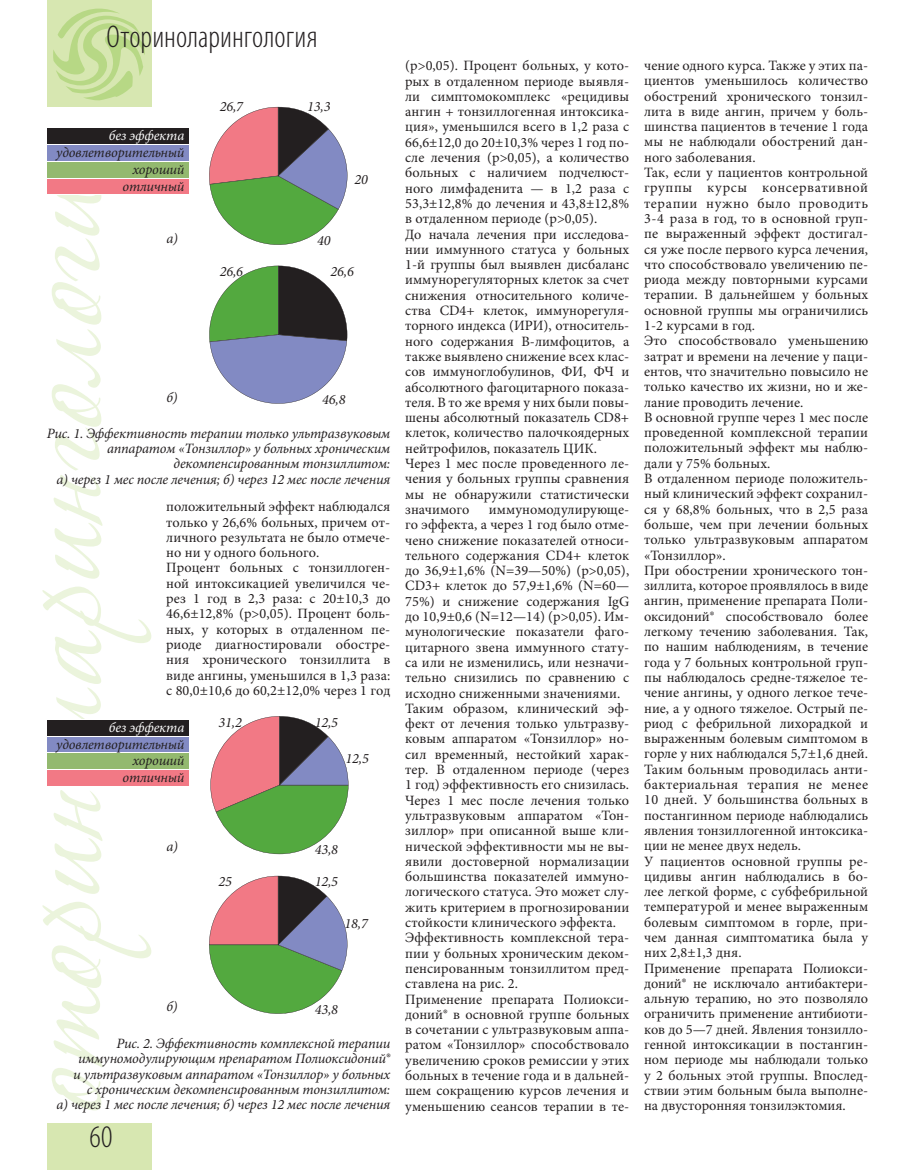
<style>
.page{position:relative;width:915px;height:1170px;background:#fff}
.page>*{position:absolute;margin:0;border:0;box-sizing:border-box;transform-origin:0 0}
.t1{font:300 condensed 31.5px "Myriad Pro";color:#231f20}
.t2{font:14.25px/15.3px "Minion Pro";letter-spacing:.005em;color:#231f20}
.t3{font:italic 14.25px/15.3px "Minion Pro";letter-spacing:-.01em;color:#231f20;text-align:right}
.t4{font:italic 14.25px "Minion Pro";letter-spacing:-.01em;color:#fff}
</style>
<div class="page">
<div style="left:47px;top:1123px;width:104px;height:46px;background:#d7e7b1"></div>
<div style="left:47px;top:0;width:104px;height:106px;background:#d7e7b1"></div>
<svg style="left:53px;top:9px;width:92px;height:91px"></svg>
<svg style="left:42px;top:902px;width:109px;height:208px"></svg>
<svg style="left:42px;top:586px;width:109px;height:307px"></svg>
<svg style="left:52px;top:196px;width:50px;height:382px"></svg>
<svg style="left:209px;top:107px;width:139px;height:138px"></svg>
<svg style="left:209px;top:266px;width:138px;height:138px"></svg>
<svg style="left:210px;top:716px;width:138px;height:138px"></svg>
<svg style="left:209px;top:875px;width:139px;height:139px"></svg>
<div style="left:47px;top:719px;width:142px;height:17px;background:#231f20"></div>
<div style="left:47px;top:736px;width:142px;height:16px;background:#828ac3"></div>
<div style="left:47px;top:752px;width:142px;height:17px;background:#93b96f"></div>
<div style="left:47px;top:769px;width:142px;height:17px;background:#f27985"></div>
<hr style="left:47px;top:719px;width:142px;height:1px;background:#fff">
<hr style="left:47px;top:735px;width:142px;height:1px;background:#fff">
<hr style="left:47px;top:752px;width:142px;height:1px;background:#fff">
<hr style="left:47px;top:769px;width:142px;height:1px;background:#fff">
<hr style="left:47px;top:786px;width:142px;height:1px;background:#fff">
<div style="left:47px;top:128px;width:142px;height:16px;background:#231f20"></div>
<div style="left:47px;top:144px;width:142px;height:17px;background:#828ac3"></div>
<div style="left:47px;top:161px;width:142px;height:17px;background:#93b96f"></div>
<div style="left:47px;top:178px;width:142px;height:17px;background:#f27985"></div>
<hr style="left:47px;top:128px;width:142px;height:1px;background:#fff">
<hr style="left:47px;top:144px;width:142px;height:1px;background:#fff">
<hr style="left:47px;top:161px;width:142px;height:1px;background:#fff">
<hr style="left:47px;top:178px;width:142px;height:1px;background:#fff">
<h1 class="t1" style="left:106px;top:18px;width:212px">Оториноларингология</h1>
<p class="t4" style="left:109px;top:126px;width:77px">без эффекта</p>
<p class="t3" style="left:56px;top:144px;width:130px;line-height:16.8px">удовлетворительный хороший<br>отличный</p>
<p class="t3" style="left:166px;top:230px;width:13px">а)</p>
<p class="t3" style="left:220px;top:98px;width:25px">26,7</p>
<p class="t3" style="left:307px;top:98px;width:25px">13,3</p>
<p class="t3" style="left:317px;top:233px;width:15px">40</p>
<p class="t3" style="left:354px;top:171px;width:15px">20</p>
<p class="t3" style="left:220px;top:264px;width:25px">26,6</p>
<p class="t3" style="left:330px;top:264px;width:25px">26,6</p>
<p class="t3" style="left:166px;top:390px;width:13px">б)</p>
<p class="t3" style="left:322px;top:391px;width:25px">46,8</p>
<p class="t3" style="left:47px;top:425px;width:345px">Рис. 1. Эффективность терапии только ультразвуковым аппаратом «Тонзиллор» у больных хроническим декомпенсированным тонзиллитом:<br>а) через 1 мес после лечения; б) через 12 мес после лечения</p>
<p class="t2" style="left:166px;top:499px;width:225px">положительный эффект наблюдался только у 26,6% больных, причем от&shy;личного результата не было отмече&shy;но ни у одного больного.<br>Процент больных с тонзиллоген&shy;ной интоксикацией увеличился че&shy;рез 1 год в 2,3 раза: с 20±10,3 до<br>46,6±12,8% (р&gt;0,05). Процент боль&shy;ных, у которых в отдаленном пе&shy;риоде диагностировали обостре&shy;ния хронического тонзиллита в виде ангины, уменьшился в 1,3 раза: с 80,0±10,6 до 60,2±12,0% через 1 год</p>
<p class="t4" style="left:109px;top:717px;width:77px">без эффекта</p>
<p class="t3" style="left:56px;top:735px;width:130px;line-height:16.8px">удовлетворительный хороший<br>отличный</p>
<p class="t3" style="left:218px;top:714px;width:25px">31,2</p>
<p class="t3" style="left:314px;top:714px;width:25px">12,5</p>
<p class="t3" style="left:345px;top:750px;width:25px">12,5</p>
<p class="t3" style="left:166px;top:838px;width:13px">а)</p>
<p class="t3" style="left:314px;top:841px;width:25px">43,8</p>
<p class="t3" style="left:218px;top:873px;width:15px">25</p>
<p class="t3" style="left:314px;top:873px;width:25px">12,5</p>
<p class="t3" style="left:344px;top:916px;width:25px">18,7</p>
<p class="t3" style="left:166px;top:998px;width:13px">б)</p>
<p class="t3" style="left:314px;top:1001px;width:25px">43,8</p>
<p class="t3" style="left:56px;top:1035px;width:335px">Рис. 2. Эффективность комплексной терапии иммуномодулирующим препаратом Полиоксидоний®<br>и ультразвуковым аппаратом «Тонзиллор» у больных<br>с хроническим декомпенсированным тонзиллитом:<br>а) через 1 мес после лечения; б) через 12 мес после лечения</p>
<h1 class="t1" style="left:89px;top:1117px;width:25px">60</h1>
<p class="t2" style="left:405px;top:58px;width:225px">(р&gt;0,05). Процент больных, у кото&shy;рых в отдаленном периоде выявля&shy;ли симптомокомплекс «рецидивы ангин + тонзиллогенная интоксика&shy;ция», уменьшился всего в 1,2 раза с<br>66,6±12,0 до 20±10,3% через 1 год по&shy;сле лечения (р&gt;0,05), а количество больных с наличием подчелюст&shy;ного лимфаденита — в 1,2 раза с<br>53,3±12,8% до лечения и 43,8±12,8% в отдаленном периоде (р&gt;0,05).<br>До начала лечения при исследова&shy;нии иммунного статуса у больных<br>1-й группы был выявлен дисбаланс иммунорегуляторных клеток за счет снижения относительного количе&shy;ства CD4+ клеток, иммунорегуля&shy;торного индекса (ИРИ), относитель&shy;ного содержания В-лимфоцитов, а также выявлено снижение всех клас&shy;сов иммуноглобулинов, ФИ, ФЧ и абсолютного фагоцитарного показа&shy;теля. В то же время у них были повы&shy;шены абсолютный показатель CD8+ клеток, количество палочкоядерных нейтрофилов, показатель ЦИК.<br>Через 1 мес после проведенного ле&shy;чения у больных группы сравнения мы не обнаружили статистически значимого</p>
<p class="t2" style="left:405px;top:502px;width:225px;text-indent:84px">иммуномодулирующе&shy;го эффекта, а через 1 год было отме&shy;чено снижение показателей относи&shy;тельного содержания CD4+ клеток до 36,9±1,6% (N=39—50%) (р&gt;0,05),<br>CD3+ клеток до 57,9±1,6% (N=60—<br>75%) и снижение содержания IgG до 10,9±0,6 (N=12—14) (р&gt;0,05). Им&shy;мунологические показатели фаго&shy;цитарного звена иммунного стату&shy;са или не изменились, или незначи&shy;тельно снизились по сравнению с исходно сниженными значениями.<br>Таким образом, клинический эф&shy;фект от лечения только ультразву&shy;ковым аппаратом «Тонзиллор» но&shy;сил временный, нестойкий харак&shy;тер. В отдаленном периоде (через<br>1 год) эффективность его снизилась.<br>Через 1 мес после лечения только ультразвуковым аппаратом «Тон&shy;зиллор» при описанной выше кли&shy;нической эффективности мы не вы&shy;явили достоверной нормализации большинства показателей иммуно&shy;логического статуса. Это может слу&shy;жить критерием в прогнозировании стойкости клинического эффекта.<br>Эффективность комплексной тера&shy;пии у больных хроническим деком&shy;пенсированным тонзиллитом пред&shy;ставлена на рис. 2.<br>Применение препарата Полиокси&shy;доний® в основной группе больных в сочетании с ультразвуковым аппа&shy;ратом «Тонзиллор» способствовало увеличению сроков ремиссии у этих больных в течение года и в дальней&shy;шем сокращению курсов лечения и уменьшению сеансов терапии в те-</p>
<p class="t2" style="left:644px;top:58px;width:225px">чение одного курса. Также у этих па&shy;циентов уменьшилось количество обострений хронического тонзил&shy;лита в виде ангин, причем у боль&shy;шинства пациентов в течение 1 года мы не наблюдали обострений дан&shy;ного заболевания.<br>Так, если у пациентов контрольной группы курсы консервативной терапии нужно было проводить<br>3-4 раза в год, то в основной груп&shy;пе выраженный эффект достигал&shy;ся уже после первого курса лечения, что способствовало увеличению пе&shy;риода между повторными курсами терапии. В дальнейшем у больных основной группы мы ограничились<br>1-2 курсами в год.<br>Это способствовало уменьшению затрат и времени на лечение у паци&shy;ентов, что значительно повысило не только качество их жизни, но и же&shy;лание проводить лечение.<br>В основной группе через 1 мес после проведенной комплексной терапии положительный эффект мы наблю&shy;дали у 75% больных.<br>В отдаленном периоде положитель&shy;ный клинический эффект сохранил&shy;ся у 68,8% больных, что в 2,5 раза больше, чем при лечении больных только ультразвуковым аппаратом «Тонзиллор».<br>При обострении хронического тон&shy;зиллита, которое проявлялось в виде ангин, применение препарата Поли&shy;оксидоний® способствовало более легкому течению заболевания. Так, по нашим наблюдениям, в течение года у 7 больных контрольной груп&shy;пы наблюдалось средне-тяжелое те&shy;чение ангины, у одного легкое тече&shy;ние, а у одного тяжелое. Острый пе&shy;риод с фебрильной лихорадкой и выраженным болевым симптомом в горле у них наблюдался 5,7±1,6 дней.<br>Таким больным проводилась анти&shy;бактериальная терапия не менее<br>10 дней. У большинства больных в постангинном периоде наблюдались явления тонзиллогенной интоксика&shy;ции не менее двух недель.<br>У пациентов основной группы ре&shy;цидивы ангин наблюдались в бо&shy;лее легкой форме, с субфебрильной температурой и менее выраженным болевым симптомом в горле, при&shy;чем данная симптоматика была у них 2,8±1,3 дня.<br>Применение препарата Полиокси&shy;доний® не исключало антибактери&shy;альную терапию, но это позволяло ограничить применение антибиоти&shy;ков до 5—7 дней. Явления тонзилло&shy;генной интоксикации в постангин&shy;ном периоде мы наблюдали только у 2 больных этой группы. Впослед&shy;ствии этим больным была выполне&shy;на двусторонняя тонзилэктомия.</p>
</div>
